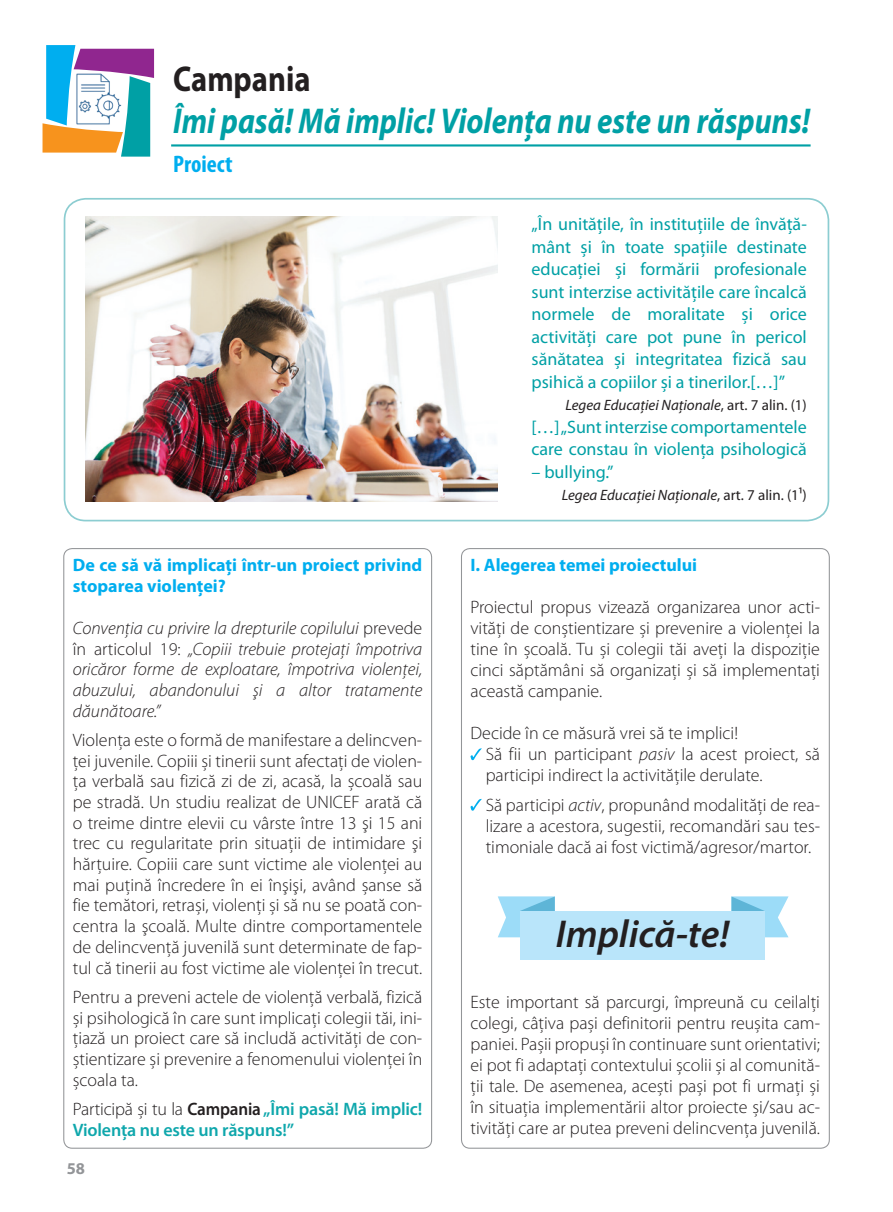
<style>
.page{position:relative;width:893px;height:1212px;background:#fff}
.page>*{position:absolute;margin:0;border:0;box-sizing:border-box;transform-origin:0 0}
.t1{font:italic 600 39px "Myriad Pro";color:#231f20}
.t2{font:italic 700 36px/42px "Myriad Pro";color:#00a0a5;scale:.85 1}
.t3{font:700 condensed 24px "Myriad Pro";color:#00aeef}
.t4{font:300 18px/20.7px "Myriad Pro";color:#231f20;text-align:justify}
.t5{font:18px/22.5px "Myriad Pro";color:#00a0a5;text-align:justify}
.t6{font:italic 300 18px/20.7px "Myriad Pro";color:#231f20;text-align:justify}
.t7{font:700 18px/21px "Myriad Pro";color:#00aeef}
.t8{font:600 18px/21px "Myriad Pro";letter-spacing:-.01em;color:#0fa7ac}
.t9{font:700 16.5px "Myriad Pro";color:#939598}
.t10{font:italic 15px "Myriad Pro";color:#231f20}
.s1{font-style:normal;color:#231f20}
.s2{font-style:normal}
.s3{font-weight:300;color:#231f20}
.s4{color:#231f20}
.s5{font-style:italic}
</style>
<div class="page">
<svg style="left:43px;top:45px;width:111px;height:112px"></svg>
<div style="left:64px;top:198px;width:765px;height:323px;border:2px solid #8ccdd1;border-radius:21px"></div>
<svg style="left:470px;top:748px;width:12px;height:12px"></svg>
<svg style="left:470px;top:799px;width:12px;height:12px"></svg>
<hr style="left:171px;top:144px;width:640px;height:3px;background:#00a0a5">
<img style="left:85px;top:217px;width:413px;height:285px">
<svg style="left:498px;top:896px;width:57px;height:42px"></svg>
<svg style="left:731px;top:896px;width:57px;height:42px"></svg>
<div style="left:520px;top:911px;width:245px;height:49px;background:#b9e5fa"></div>
<img style="left:73px;top:71px;width:51px;height:57px">
<p class="t2" style="left:173px;top:57px;width:751px"><span class="s1">Campania<br></span>Îmi pasă! Mă implic! Violența nu este un răspuns!</p>
<p class="t3" style="left:173px;top:151px;width:61px">Proiect</p>
<p class="t7" style="left:73px;top:555px;width:351px">De ce să vă implicați într-un proiect privind stoparea violenței?</p>
<p class="t6" style="left:73px;top:618px;width:351px">Convenţia cu privire la drepturile copilului <span class="s2">prevede în articolul 19:</span> „Copiii trebuie protejaţi împotriva oricăror forme de exploatare, împotriva violenţei, abuzului, abandonului şi a altor tratamente dăunătoare.”</p>
<p class="t4" style="left:73px;top:730px;width:351px">Violența este o formă de manifestare a delincven&shy;ței juvenile. Copiii și tinerii sunt afectați de violen&shy;ța verbală sau fizică zi de zi, acasă, la școală sau pe stradă. Un studiu realizat de UNICEF arată că o treime dintre elevii cu vârste între 13 şi 15 ani trec cu regularitate prin situaţii de intimidare şi hărţuire. Copiii care sunt victime ale violenţei au mai puţină încredere în ei înşişi, având șanse să fie temători, retrași, violenți și să nu se poată con&shy;centra la şcoală. Multe dintre comportamentele de delincvență juvenilă sunt determinate de fap&shy;tul că tinerii au fost victime ale violenței în trecut.</p>
<p class="t4" style="left:73px;top:987px;width:351px">Pentru a preveni actele de violență verbală, fizică și psihologică în care sunt implicați colegii tăi, ini&shy;țiază un proiect care să includă activități de con&shy;știentizare și prevenire a fenomenului violenței în școala ta.</p>
<p class="t8" style="left:73px;top:1098px;width:351px"><span class="s3">Participă și tu la</span> <span class="s4">Campania</span> „Îmi pasă! Mă implic!<br>Violența nu este un răspuns!”</p>
<p class="t9" style="left:67px;top:1159px;width:20px">58</p>
<p class="t5" style="left:531px;top:213px;width:277px">„În unitățile, în instituțiile de învăță&shy;mânt și în toate spațiile destinate educației și formării profesionale sunt interzise activitățile care încalcă normele de moralitate și orice activități care pot pune în pericol sănătatea și integritatea fizică sau psihică a copiilor și a tinerilor.[…]”</p>
<p class="t10" style="left:565px;top:397px;width:243px">Legea Educației Naționale<span class="s2">, art. 7 alin. (1)</span></p>
<p class="t5" style="left:531px;top:416px;width:277px">[…] „Sunt interzise comportamentele care constau în violența psihologică</p>
<p class="t5" style="left:531px;top:461px;width:84px">– bullying.”</p>
<p class="t10" style="left:562px;top:487px;width:247px">Legea Educației Naționale<span class="s2">, art. 7 alin. (1¹)</span></p>
<p class="t7" style="left:470px;top:555px;width:228px">I. Alegerea temei proiectului</p>
<p class="t4" style="left:470px;top:597px;width:351px">Proiectul propus vizează organizarea unor acti&shy;vități de conștientizare și prevenire a violenței la tine în școală. Tu și colegii tăi aveți la dispoziție cinci săptămâni să organizați și să implementați această campanie.</p>
<p class="t4" style="left:470px;top:723px;width:269px">Decide în ce măsură vrei să te implici!</p>
<p class="t4" style="left:486px;top:744px;width:336px">Să fii un participant <span class="s5">pasiv</span> la acest proiect, să participi indirect la activitățile derulate.</p>
<p class="t4" style="left:486px;top:794px;width:336px">Să participi <span class="s5">activ</span>, propunând modalități de rea&shy;lizare a acestora, sugestii, recomandări sau tes&shy;timoniale dacă ai fost victimă/agresor/martor.</p>
<p class="t1" style="left:556px;top:912px;width:175px">Implică-te!</p>
<p class="t4" style="left:470px;top:992px;width:351px">Este important să parcurgi, împreună cu ceilalți colegi, câțiva pași definitorii pentru reușita cam&shy;paniei. Pașii propuși în continuare sunt orientativi; ei pot fi adaptați contextului școlii și al comunită&shy;ții tale. De asemenea, acești pași pot fi urmați și în situația implementării altor proiecte și/sau ac&shy;tivități care ar putea preveni delincvența juvenilă.</p>
</div>
